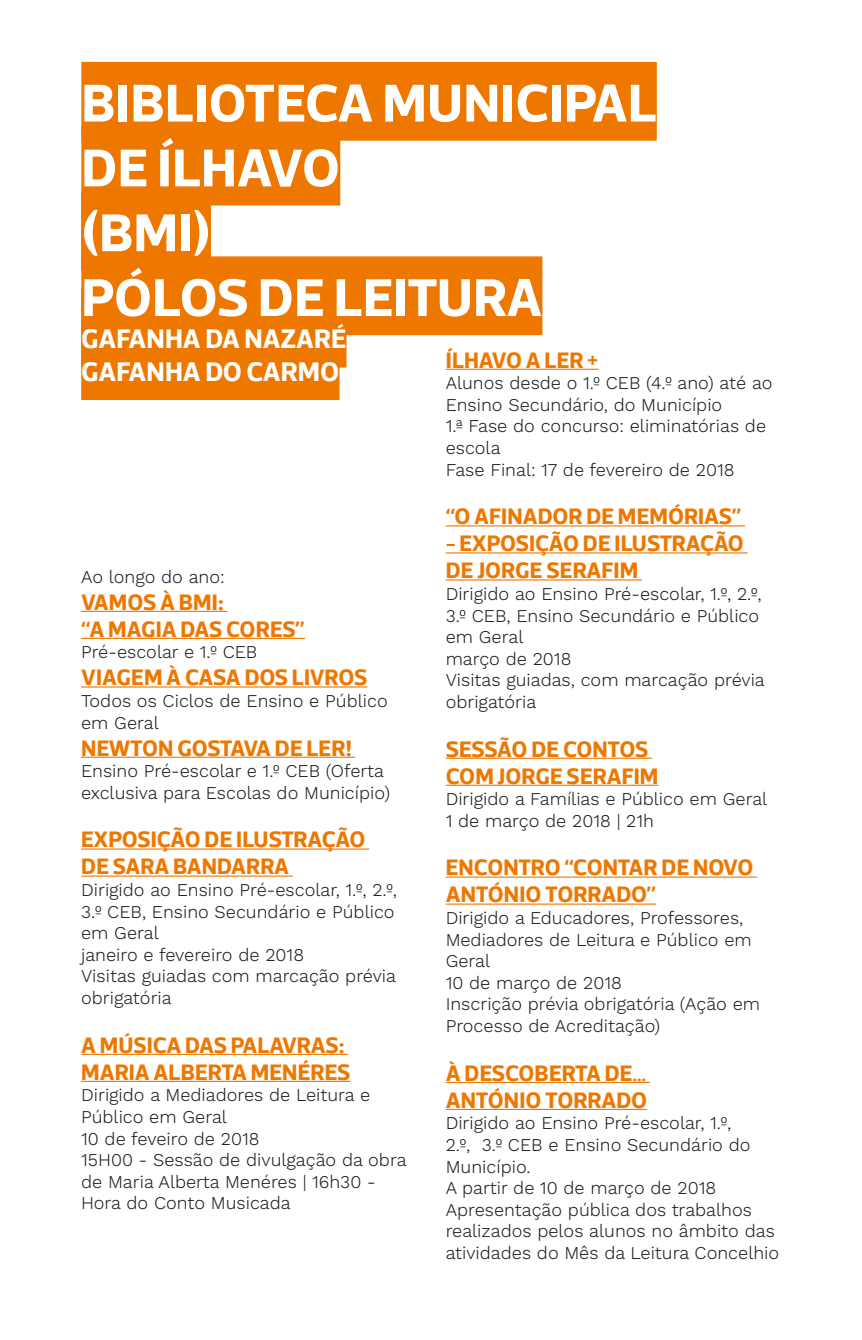
<style>
.page{position:relative;width:862px;height:1340px;background:#fff}
.page>*{position:absolute;margin:0;border:0;box-sizing:border-box;transform-origin:0 0}
.t1{font:700 54px/64.8px "Acto CTT";letter-spacing:.005em;color:#fff}
.t2{font:700 27px/32.4px "Acto CTT";color:#fff}
.t3{font:700 22.5px/27px "Acto CTT";color:#e70}
.t4{font:300 18px/21.6px "Work Sans";color:#1b1c20}
</style>
<div class="page">
<div style="left:81px;top:62px;width:575px;height:79px;background:#e70"></div>
<div style="left:81px;top:127px;width:259px;height:78px;background:#e70"></div>
<div style="left:81px;top:191px;width:130px;height:79px;background:#e70"></div>
<div style="left:81px;top:256px;width:461px;height:79px;background:#e70"></div>
<div style="left:81px;top:289px;width:265px;height:78px;background:#e70"></div>
<div style="left:81px;top:321px;width:258px;height:79px;background:#e70"></div>
<hr style="left:81px;top:611px;width:146px;height:1px;background:#e70">
<hr style="left:81px;top:638px;width:224px;height:1px;background:#e70">
<hr style="left:81px;top:686px;width:286px;height:1px;background:#e70">
<hr style="left:81px;top:756px;width:274px;height:1px;background:#e70">
<hr style="left:81px;top:848px;width:288px;height:1px;background:#e70">
<hr style="left:81px;top:875px;width:211px;height:1px;background:#e70">
<hr style="left:81px;top:1053px;width:267px;height:1px;background:#e70">
<hr style="left:81px;top:1080px;width:269px;height:1px;background:#e70">
<hr style="left:445px;top:369px;width:153px;height:1px;background:#e70">
<hr style="left:445px;top:525px;width:299px;height:1px;background:#e70">
<hr style="left:445px;top:552px;width:302px;height:1px;background:#e70">
<hr style="left:445px;top:579px;width:196px;height:1px;background:#e70">
<hr style="left:445px;top:757px;width:206px;height:1px;background:#e70">
<hr style="left:445px;top:784px;width:213px;height:1px;background:#e70">
<hr style="left:445px;top:876px;width:311px;height:1px;background:#e70">
<hr style="left:445px;top:903px;width:211px;height:1px;background:#e70">
<hr style="left:445px;top:1081px;width:204px;height:1px;background:#e70">
<hr style="left:445px;top:1108px;width:201px;height:1px;background:#e70">
<h1 class="t1" style="left:81px;top:69px;width:576px">BIBLIOTECA MUNICIPAL<br>DE ÍLHAVO<br>(BMI)<br>PÓLOS DE LEITURA</h1>
<h2 class="t2" style="left:81px;top:322px;width:266px">GAFANHA DA NAZARÉ<br>GAFANHA DO CARMO</h2>
<p class="t3" style="left:445px;top:346px;width:154px">ÍLHAVO A LER +</p>
<p class="t4" style="left:445px;top:373px;width:328px">Alunos desde o 1.º CEB (4.º ano) até ao<br>Ensino Secundário, do Município<br>1.ª Fase do concurso: eliminatórias de escola<br>Fase Final: 17 de fevereiro de 2018</p>
<p class="t3" style="left:445px;top:502px;width:297px">“O AFINADOR DE MEMÓRIAS”</p>
<p class="t3" style="left:445px;top:529px;width:299px">- EXPOSIÇÃO DE ILUSTRAÇÃO<br>DE JORGE SERAFIM</p>
<p class="t4" style="left:445px;top:583px;width:320px">Dirigido ao Ensino Pré-escolar, 1.º, 2.º,<br>3.º CEB, Ensino Secundário e Público em Geral<br>março de 2018<br>Visitas guiadas, com marcação prévia obrigatória</p>
<p class="t3" style="left:445px;top:734px;width:214px">SESSÃO DE CONTOS<br>COM JORGE SERAFIM</p>
<p class="t4" style="left:445px;top:789px;width:323px">Dirigido a Famílias e Público em Geral<br>1 de março de 2018 | 21h</p>
<p class="t3" style="left:445px;top:853px;width:309px">ENCONTRO “CONTAR DE NOVO<br>ANTÓNIO TORRADO”</p>
<p class="t4" style="left:445px;top:907px;width:316px">Dirigido a Educadores, Professores,<br>Mediadores de Leitura e Público em<br>Geral<br>10 de março de 2018<br>Inscrição prévia obrigatória (Ação em<br>Processo de Acreditação)</p>
<p class="t3" style="left:445px;top:1058px;width:202px">À DESCOBERTA DE…<br>ANTÓNIO TORRADO</p>
<p class="t4" style="left:445px;top:1113px;width:335px">Dirigido ao Ensino Pré-escolar, 1.º,<br>2.º, 3.º CEB e Ensino Secundário do<br>Município.<br>A partir de 10 de março de 2018<br>Apresentação pública dos trabalhos realizados pelos alunos no âmbito das atividades do Mês da Leitura Concelhio</p>
<p class="t4" style="left:81px;top:566px;width:145px">Ao longo do ano:</p>
<p class="t3" style="left:81px;top:588px;width:225px">VAMOS À BMI:<br>“A MAGIA DAS CORES”</p>
<p class="t4" style="left:81px;top:642px;width:178px">Pré-escolar e 1.º CEB</p>
<p class="t3" style="left:81px;top:663px;width:287px">VIAGEM À CASA DOS LIVROS</p>
<p class="t4" style="left:81px;top:690px;width:308px">Todos os Ciclos de Ensino e Público em Geral</p>
<p class="t3" style="left:81px;top:733px;width:272px">NEWTON GOSTAVA DE LER!</p>
<p class="t4" style="left:81px;top:761px;width:310px">Ensino Pré-escolar e 1.º CEB (Oferta exclusiva para Escolas do Município)</p>
<p class="t3" style="left:81px;top:825px;width:286px">EXPOSIÇÃO DE ILUSTRAÇÃO<br>DE SARA BANDARRA</p>
<p class="t4" style="left:81px;top:879px;width:317px">Dirigido ao Ensino Pré-escolar, 1.º, 2.º,<br>3.º CEB, Ensino Secundário e Público em Geral<br>janeiro e fevereiro de 2018<br>Visitas guiadas com marcação prévia obrigatória</p>
<p class="t3" style="left:81px;top:1030px;width:270px">A MÚSICA DAS PALAVRAS:<br>MARIA ALBERTA MENÉRES</p>
<p class="t4" style="left:81px;top:1085px;width:327px">Dirigido a Mediadores de Leitura e<br>Público em Geral<br>10 de feveiro de 2018<br>15H00 - Sessão de divulgação da obra de Maria Alberta Menéres | 16h30 -<br>Hora do Conto Musicada</p>
</div>
